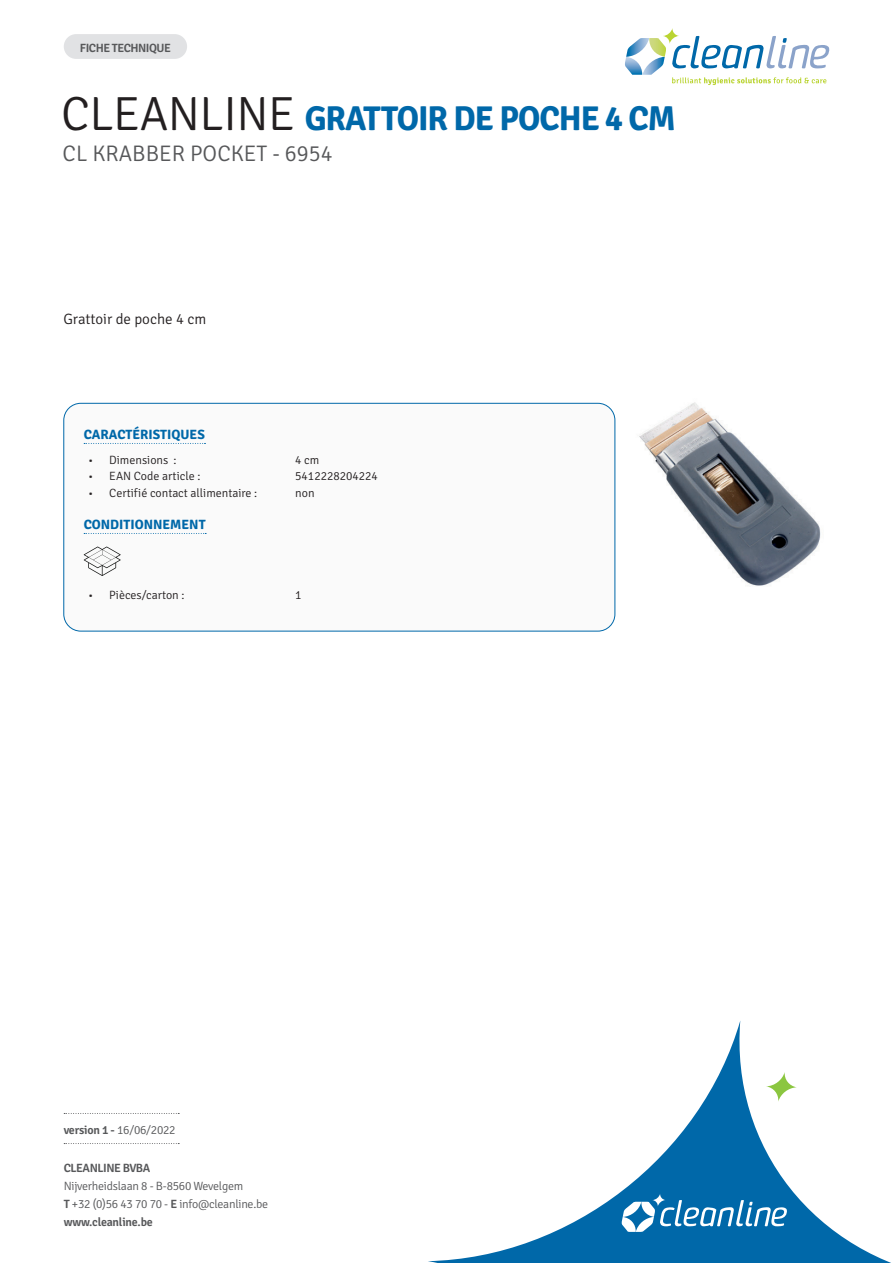
<style>
.page{position:relative;width:893px;height:1263px;background:#fff}
.page>*{position:absolute;margin:0;border:0;box-sizing:border-box;transform-origin:0 0}
.t1{font:300 48px "Signika";letter-spacing:-.01em;color:#231f20}
.Artikelnaam{font:700 34.5px "Signika";letter-spacing:-.03em;color:#0068a9}
.Productomschrijving{font:300 22.5px "Signika";color:#57585a}
.Body_intro{font:300 15px "Signika";color:#231f20}
.Alinea_titels{font:700 13.5px "Signika";color:#0068a9}
.t2{font:300 12px/18px "Signika";letter-spacing:-.02em;color:#57585a}
.t3{font:300 12px "Signika";color:#231f20}
.t4{font:600 12px "Signika";letter-spacing:-.04em;color:#57585a}
.s1{font-weight:600}
</style>
<div class="page">
<svg style="left:64px;top:1143px;width:115px;height:1px"></svg>
<svg style="left:64px;top:1113px;width:115px;height:1px"></svg>
<svg style="left:428px;top:1021px;width:463px;height:242px"></svg>
<svg style="left:766px;top:1072px;width:31px;height:29px"></svg>
<svg style="left:621px;top:1194px;width:166px;height:38px"></svg>
<svg style="left:625px;top:28px;width:205px;height:57px"></svg>
<img style="left:524px;top:402px;width:297px;height:227px">
<div style="left:64px;top:34px;width:123px;height:25px;background:#e1e2e4;border-radius:12px"></div>
<div style="left:64px;top:403px;width:551px;height:228px;background:#fafafa;border-radius:17px"></div>
<div style="left:63px;top:403px;width:552px;height:228px;border:1px solid #0068a9;border-radius:17px"></div>
<svg style="left:84px;top:443px;width:121px;height:1px"></svg>
<svg style="left:84px;top:533px;width:122px;height:1px"></svg>
<svg style="left:84px;top:546px;width:37px;height:30px"></svg>
<p class="t4" style="left:80px;top:41px;width:93px">FICHE TECHNIQUE</p>
<h1 class="t1" style="left:61px;top:88px;width:236px">CLEANLINE</h1>
<p class="Productomschrijving" style="left:63px;top:142px;width:272px">CL KRABBER POCKET - 6954</p>
<p class="Artikelnaam" style="left:305px;top:98px;width:372px">GRATTOIR DE POCHE 4 CM</p>
<p class="Body_intro" style="left:63px;top:310px;width:144px">Grattoir de poche 4 cm</p>
<p class="Alinea_titels" style="left:84px;top:426px;width:123px">CARACTÉRISTIQUES</p>
<p class="t3" style="left:88px;top:453px;width:90px">• Dimensions :</p>
<p class="t3" style="left:295px;top:453px;width:26px">4 cm</p>
<p class="t3" style="left:88px;top:470px;width:114px">• EAN Code article :</p>
<p class="t3" style="left:295px;top:470px;width:84px">5412228204224</p>
<p class="t3" style="left:88px;top:486px;width:171px">• Certifié contact allimentaire :</p>
<p class="t3" style="left:295px;top:486px;width:21px">non</p>
<p class="Alinea_titels" style="left:84px;top:516px;width:123px">CONDITIONNEMENT</p>
<p class="t3" style="left:88px;top:588px;width:98px">• Pièces/carton :</p>
<p class="t3" style="left:295px;top:588px;width:8px">1</p>
<p class="t2" style="left:64px;top:1121px;width:113px"><span class="s1">version 1 -</span> 16/06/2022</p>
<p class="t4" style="left:64px;top:1161px;width:88px">CLEANLINE BVBA</p>
<p class="t2" style="left:64px;top:1177px;width:206px">Nijverheidslaan 8 - B-8560 Wevelgem<br><span class="s1">T</span> +32 (0)56 43 70 70 - <span class="s1">E</span> info@cleanline.be <span class="s1">www.cleanline.be</span></p>
</div>
